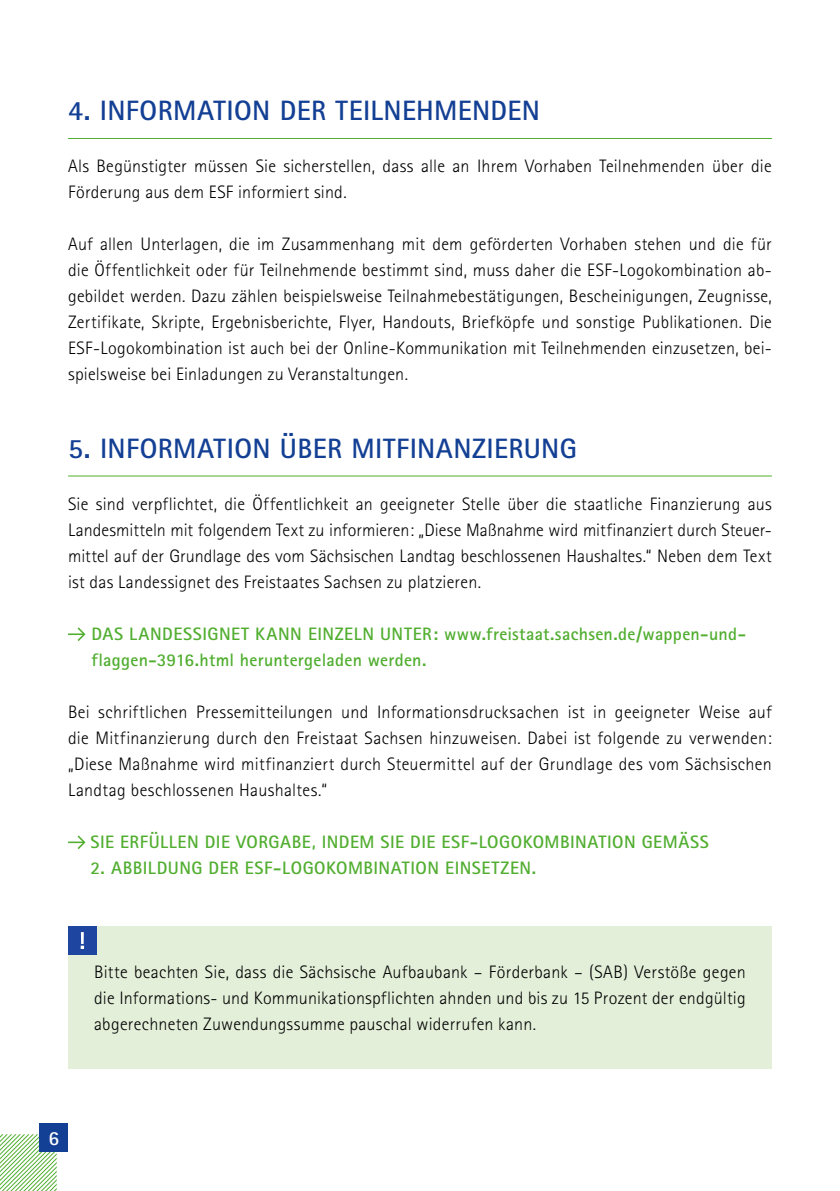
<style>
.page{position:relative;width:840px;height:1191px;background:#fff}
.page>*{position:absolute;margin:0;border:0;box-sizing:border-box;transform-origin:0 0}
.t1{font:700 28px "Rotis Sans Serif";letter-spacing:.015em;color:#134094}
.t2{font:700 20px "Rotis Sans Serif";color:#fff}
.t3{font:300 18px/26px "Rotis Sans Serif";letter-spacing:.015em;color:#000;text-align:justify}
.t4{font:700 18px/26px "Rotis Sans Serif";letter-spacing:.025em;color:#51ae30}
</style>
<div class="page">
<svg style="left:0;top:1134px;width:57px;height:57px"></svg>
<div style="left:40px;top:1123px;width:28px;height:28px;background:#134094"></div>
<hr style="left:68px;top:138px;width:703px;height:1px;background:#51ae30">
<hr style="left:68px;top:475px;width:703px;height:1px;background:#51ae30">
<svg style="left:68px;top:627px;width:17px;height:14px"></svg>
<svg style="left:68px;top:835px;width:17px;height:14px"></svg>
<div style="left:68px;top:926px;width:703px;height:143px;background:#e3efd9"></div>
<div style="left:68px;top:926px;width:28px;height:28px;background:#1e46a1"></div>
<svg style="left:81px;top:932px;width:3px;height:17px"></svg>
<h2 class="t1" style="left:68px;top:93px;width:473px">4. INFORMATION DER TEILNEHMENDEN</h2>
<p class="t3" style="left:68px;top:153px;width:704px">Als Begünstigter müssen Sie sicherstellen, dass alle an Ihrem Vorhaben Teilnehmenden über die<br>Förderung aus dem ESF informiert sind.</p>
<p class="t3" style="left:68px;top:231px;width:704px">Auf allen Unterlagen, die im Zusammenhang mit dem geförderten Vorhaben stehen und die für die Öffentlichkeit oder für Teilnehmende bestimmt sind, muss daher die ESF-Logokombination ab&shy;gebildet werden. Dazu zählen beispielsweise Teilnahmebestätigungen, Bescheinigungen, Zeugnisse, Zertifikate, Skripte, Ergebnisberichte, Flyer, Handouts, Briefköpfe und sonstige Publikationen. Die ESF-Logokombination ist auch bei der Online-Kommunikation mit Teilnehmenden einzusetzen, bei&shy;spielsweise bei Einladungen zu Veranstaltungen.</p>
<h2 class="t1" style="left:68px;top:431px;width:510px">5. INFORMATION ÜBER MITFINANZIERUNG</h2>
<p class="t3" style="left:68px;top:491px;width:705px">Sie sind verpflichtet, die Öffentlichkeit an geeigneter Stelle über die staatliche Finanzierung aus Landesmitteln mit folgendem Text zu informieren: „Diese Maßnahme wird mitfinanziert durch Steuer&shy;mittel auf der Grundlage des vom Sächsischen Landtag beschlossenen Haushaltes.“ Neben dem Text ist das Landessignet des Freistaates Sachsen zu platzieren.</p>
<p class="t4" style="left:91px;top:621px;width:655px">DAS LANDESSIGNET KANN EINZELN UNTER: www.freistaat.sachsen.de/wappen-und&shy;flaggen-3916.html heruntergeladen werden.</p>
<p class="t3" style="left:68px;top:699px;width:705px">Bei schriftlichen Pressemitteilungen und Informationsdrucksachen ist in geeigneter Weise auf die Mitfinanzierung durch den Freistaat Sachsen hinzuweisen. Dabei ist folgende zu verwenden: „Diese Maßnahme wird mitfinanziert durch Steuermittel auf der Grundlage des vom Sächsischen Landtag beschlossenen Haushaltes.“</p>
<p class="t4" style="left:90px;top:829px;width:619px">SIE ERFÜLLEN DIE VORGABE, INDEM SIE DIE ESF-LOGOKOMBINATION GEMÄSS</p>
<p class="t4" style="left:90px;top:855px;width:447px">2. ABBILDUNG DER ESF-LOGOKOMBINATION EINSETZEN.</p>
<p class="t3" style="left:94px;top:959px;width:652px">Bitte beachten Sie, dass die Sächsische Aufbaubank – Förderbank – (SAB) Verstöße gegen die Informations- und Kommunikationspflichten ahnden und bis zu 15 Prozent der endgültig abgerechneten Zuwendungssumme pauschal widerrufen kann.</p>
<p class="t2" style="left:48px;top:1125px;width:12px">6</p>
</div>
